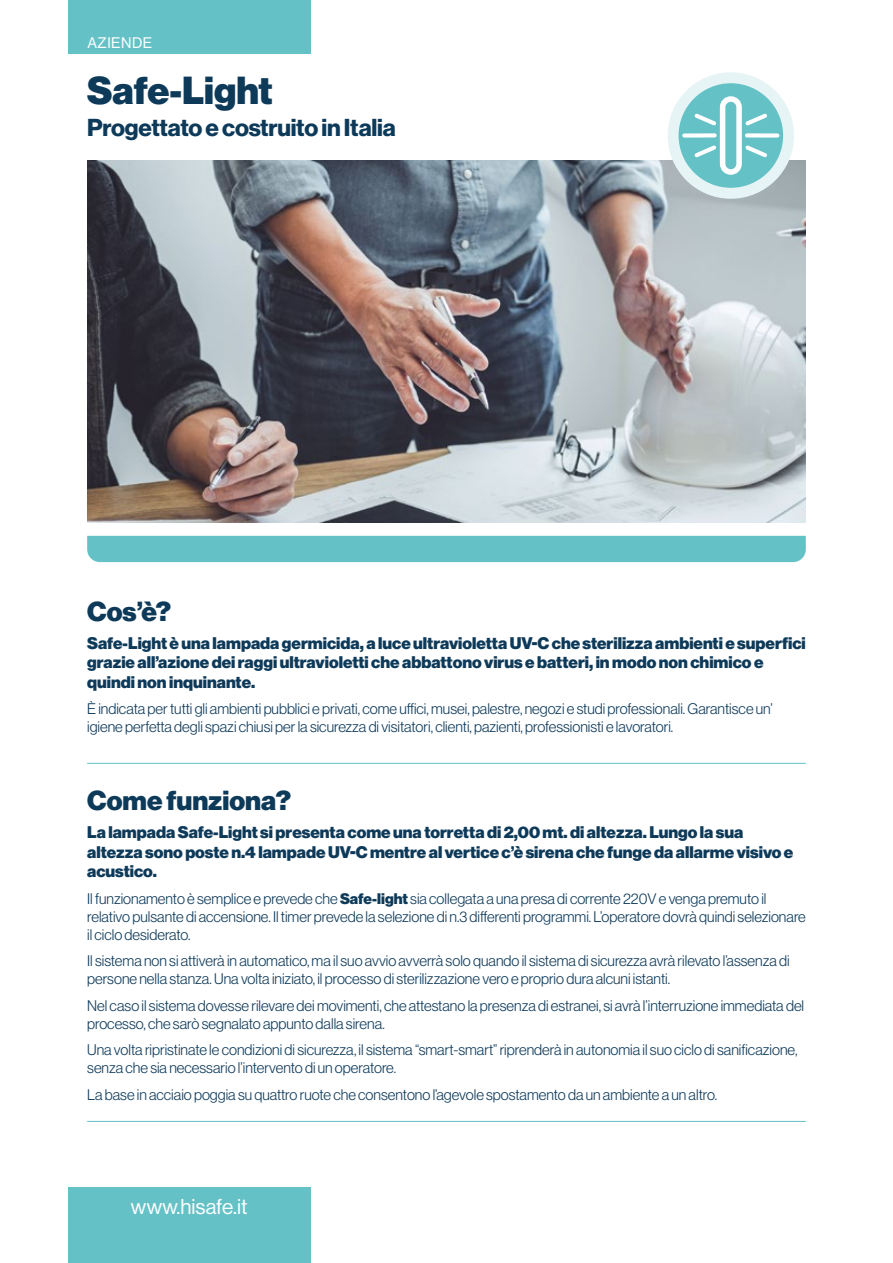
<style>
.page{position:relative;width:893px;height:1263px;background:#fff}
.page>*{position:absolute;margin:0;border:0;box-sizing:border-box;transform-origin:0 0}
.t1{font:900 38.25px "Neue Haas Display";color:#0e3a5a}
.t2{font:900 27px "Neue Haas Display";color:#0e3a5a}
.t3{font:700 24px "Neue Haas Display";letter-spacing:-.01em;color:#0e3a5a}
.t4{font:21px "Neue Haas Display";color:#fff}
.t5{font:900 16.5px/19.5px "Neue Haas Display";color:#0e3a5a}
.t6{font:300 15px/18px "Neue Haas Display";color:#0e3a5a}
.t7{font:15px "Neue Haas Display";letter-spacing:.03em;color:#fff}
.s1{font-weight:900}
</style>
<div class="page">
<hr style="left:87px;top:763px;width:719px;height:1px;background:#64c2c7">
<hr style="left:87px;top:1121px;width:719px;height:1px;background:#64c2c7">
<div style="left:68px;top:0;width:242px;height:54px;background:#64c2c7"></div>
<div style="left:68px;top:1187px;width:242px;height:76px;background:#64c2c7"></div>
<img style="left:87px;top:161px;width:719px;height:361px">
<div style="left:87px;top:536px;width:719px;height:26px;background:#64c2c7"></div>
<svg style="left:673px;top:78px;width:116px;height:115px;background:#7bcacf"></svg>
<div style="left:668px;top:72px;width:126px;height:127px;border:11px solid #e7f4f5;border-radius:50%"></div>
<div style="left:720px;top:96px;width:22px;height:79px;border:5px solid #fff;border-radius:8px"></div>
<svg style="left:742px;top:110px;width:28px;height:19px"></svg>
<svg style="left:742px;top:142px;width:28px;height:19px"></svg>
<div style="left:747px;top:133px;width:30px;height:5px;background:#fff"></div>
<svg style="left:691px;top:110px;width:28px;height:19px"></svg>
<svg style="left:691px;top:142px;width:28px;height:19px"></svg>
<div style="left:684px;top:133px;width:31px;height:5px;background:#fff"></div>
<p class="t7" style="left:87px;top:34px;width:66px">AZIENDE</p>
<h1 class="t1" style="left:87px;top:68px;width:187px">Safe-Light</h1>
<h3 class="t3" style="left:87px;top:114px;width:310px">Progettato e costruito in Italia</h3>
<h2 class="t2" style="left:87px;top:595px;width:86px">Cos’è?</h2>
<p class="t5" style="left:87px;top:633px;width:720px">Safe-Light è una lampada germicida, a luce ultravioletta UV-C che sterilizza ambienti e superfici grazie all’azione dei raggi ultravioletti che abbattono virus e batteri, in modo non chimico e quindi non inquinante.</p>
<p class="t6" style="left:87px;top:700px;width:687px">È indicata per tutti gli ambienti pubblici e privati, come uffici, musei, palestre, negozi e studi professionali. Garantisce un’ igiene perfetta degli spazi chiusi per la sicurezza di visitatori, clienti, pazienti, professionisti e lavoratori.</p>
<h2 class="t2" style="left:87px;top:785px;width:205px">Come funziona?</h2>
<p class="t5" style="left:87px;top:823px;width:708px">La lampada Safe-Light si presenta come una torretta di 2,00 mt. di altezza. Lungo la sua altezza sono poste n.4 lampade UV-C mentre al vertice c’è sirena che funge da allarme visivo e acustico.</p>
<p class="t6" style="left:87px;top:889px;width:720px">Il funzionamento è semplice e prevede che <span class="s1">Safe-light</span> sia collegata a una presa di corrente 220V e venga premuto il relativo pulsante di accensione. Il timer prevede la selezione di n.3 differenti programmi. L’operatore dovrà quindi selezionare il ciclo desiderato.</p>
<p class="t6" style="left:87px;top:952px;width:704px">Il sistema non si attiverà in automatico, ma il suo avvio avverrà solo quando il sistema di sicurezza avrà rilevato l’assenza di persone nella stanza. Una volta iniziato, il processo di sterilizzazione vero e proprio dura alcuni istanti.</p>
<p class="t6" style="left:87px;top:996px;width:718px">Nel caso il sistema dovesse rilevare dei movimenti, che attestano la presenza di estranei, si avrà l’interruzione immediata del processo, che sarò segnalato appunto dalla sirena.</p>
<p class="t6" style="left:87px;top:1041px;width:712px">Una volta ripristinate le condizioni di sicurezza, il sistema “smart-smart” riprenderà in autonomia il suo ciclo di sanificazione, senza che sia necessario l’intervento di un operatore.</p>
<p class="t6" style="left:87px;top:1085px;width:631px">La base in acciaio poggia su quattro ruote che consentono l’agevole spostamento da un ambiente a un altro.</p>
<h3 class="t4" style="left:131px;top:1194px;width:118px">www.hisafe.it</h3>
</div>
